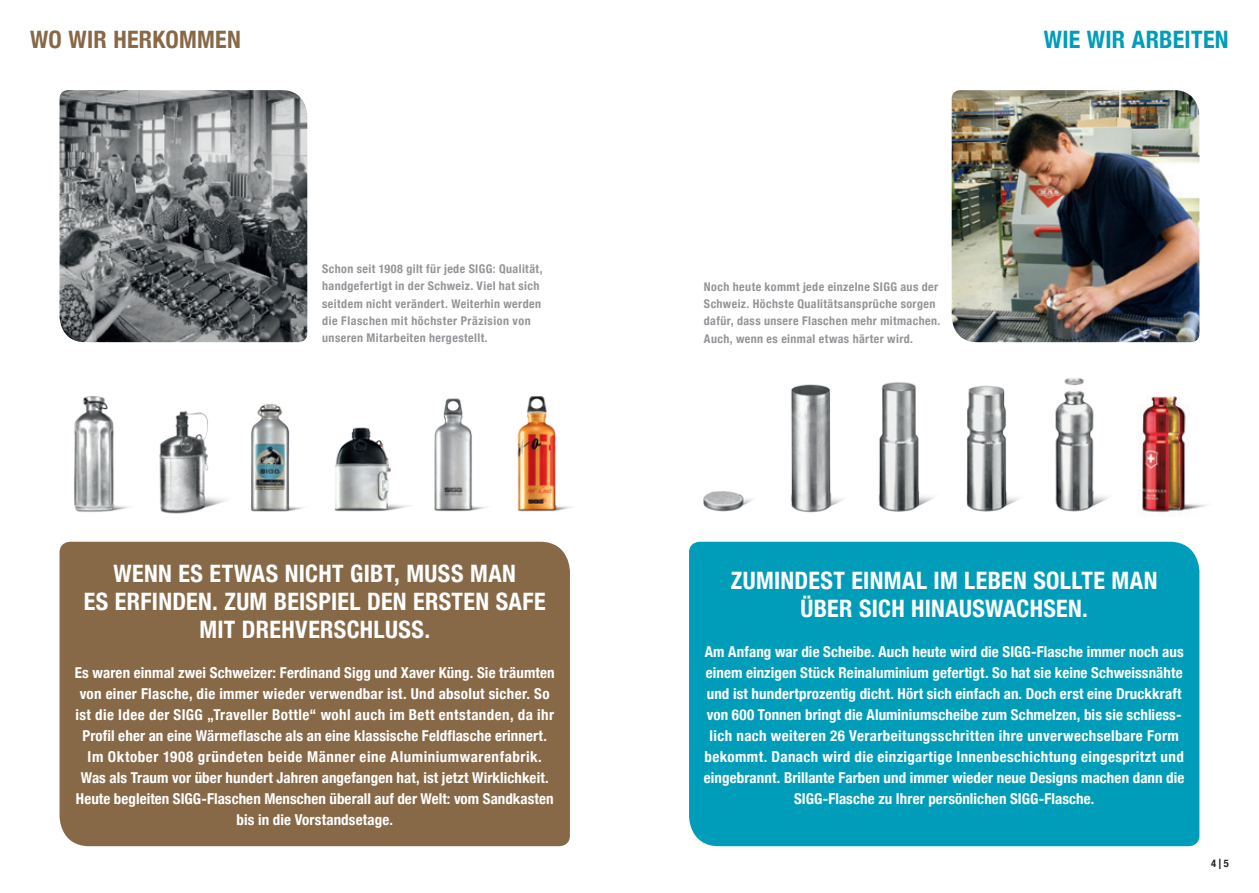
<style>
.page{position:relative;width:1259px;height:893px;background:#fff}
.page>*{position:absolute;margin:0;border:0;box-sizing:border-box;transform-origin:0 0}
.t1{font:700 condensed 24px/27.8px "Helvetica Neue";letter-spacing:.015em;color:#fff;text-align:center}
.t2{font:700 condensed 24px "Helvetica Neue";letter-spacing:.01em;color:#876947}
.t3{font:700 condensed 24px "Helvetica Neue";letter-spacing:.015em;color:#009dba}
.t4{font:700 condensed 15px/21px "Helvetica Neue";letter-spacing:.01em;color:#fff}
.t5{font:700 condensed 15px "Helvetica Neue";letter-spacing:.04em;color:#fff}
.t6{font:700 condensed 12px/17.2px "Helvetica Neue";letter-spacing:.04em;color:#939598}
.t7{font:700 condensed 10.5px "Helvetica Neue";color:#231f20}
.s1{font-size:14.1px}
</style>
<div class="page">
<img style="left:1140px;top:396px;width:67px;height:117px">
<div style="left:60px;top:542px;width:510px;height:304px;background:#876947"></div>
<div style="left:689px;top:542px;width:510px;height:304px;background:#009dba"></div>
<img style="left:60px;top:90px;width:247px;height:252px">
<img style="left:951px;top:90px;width:248px;height:252px">
<img style="left:703px;top:491px;width:50px;height:21px">
<img style="left:791px;top:382px;width:143px;height:131px">
<img style="left:1055px;top:378px;width:54px;height:134px">
<img style="left:966px;top:385px;width:54px;height:127px">
<img style="left:74px;top:396px;width:43px;height:116px">
<img style="left:117px;top:411px;width:87px;height:103px">
<img style="left:434px;top:398px;width:37px;height:114px">
<img style="left:335px;top:427px;width:74px;height:85px">
<img style="left:204px;top:404px;width:131px;height:108px">
<img style="left:471px;top:396px;width:101px;height:116px">
<h1 class="t2" style="left:30px;top:25px;width:212px">Wo wir herkommen</h1>
<h1 class="t3" style="left:1043px;top:25px;width:186px">Wie wir arbeiten</h1>
<p class="t6" style="left:322px;top:260px;width:154px">Schon seit 1908 gilt für jede SIGG</p>
<p class="t6" style="left:322px;top:260px;width:222px;text-indent:171px">: Qualität, handgefertigt in der Schweiz. Viel hat sich seitdem nicht verändert. Weiterhin werden die Flaschen mit höchster Präzision von unseren Mitarbeiten hergestellt.</p>
<h1 class="t1" style="left:84px;top:560px;width:463px">Wenn es etwas nicht gibt, muss man<br>es erfinden. Zum Beispiel den ersten Safe mit Drehverschluss.</h1>
<p class="t4" style="left:75px;top:662px;width:481px">Es waren einmal zwei Schweizer: Ferdinand Sigg und Xaver Küng. Sie träumten von einer Flasche, die immer wieder verwendbar ist. Und absolut sicher. So ist die Idee der SIGG</p>
<p class="t4" style="left:207px;top:704px;width:348px">„Traveller Bottle“ wohl auch im Bett entstanden, da ihr</p>
<p class="t4" style="left:83px;top:725px;width:466px">Profil eher an eine Wärmeflasche als an eine klassische Feldflasche erinnert.</p>
<p class="t5" style="left:88px;top:747px;width:456px">Im Oktober 1908 gründeten beide Männer eine Aluminiumwarenfabrik.</p>
<p class="t4" style="left:81px;top:767px;width:469px">Was als Traum vor über hundert Jahren angefangen hat, ist jetzt Wirklichkeit.</p>
<p class="t4" style="left:76px;top:788px;width:105px">Heute begleiten SIGG</p>
<p class="t4" style="left:237px;top:788px;width:318px;text-indent:-35px">-Flaschen Menschen überall auf der Welt: vom Sandkasten bis in die Vorstandsetage.</p>
<p class="t6" style="left:704px;top:278px;width:177px">Noch heute kommt jede einzelne SIGG</p>
<p class="t6" style="left:704px;top:278px;width:238px;text-indent:196px">aus der Schweiz. Höchste Qualitätsansprüche sorgen dafür, dass unsere Flaschen mehr mitmachen.<br>Auch, wenn es einmal etwas härter wird.</p>
<h1 class="t1" style="left:731px;top:566px;width:428px">Zumindest einmal im Leben sollte man über sich hinauswachsen.</h1>
<p class="t4" style="left:705px;top:641px;width:306px">Am Anfang war die Scheibe. Auch heute wird die SIGG</p>
<p class="t4" style="left:1031px;top:641px;width:154px">-Flasche immer noch aus</p>
<p class="t4" style="left:706px;top:662px;width:478px">einem einzigen Stück Reinaluminium gefertigt. So hat sie keine Schweissnähte</p>
<p class="t4" style="left:707px;top:683px;width:476px">und ist hundertprozentig dicht. Hört sich einfach an. Doch erst eine Druckkraft</p>
<p class="t4" style="left:707px;top:704px;width:476px">von 600 Tonnen bringt die Aluminiumscheibe zum Schmelzen, bis sie schliess-</p>
<p class="t4" style="left:709px;top:725px;width:471px">lich nach weiteren 26 Verarbeitungsschritten ihre unverwechselbare Form</p>
<p class="t4" style="left:704px;top:746px;width:481px">bekommt. Danach wird die einzigartige Innenbeschichtung eingespritzt und</p>
<p class="t4" style="left:704px;top:767px;width:482px">eingebrannt. Brillante Farben und immer wieder neue Designs machen dann die</p>
<p class="t4" style="left:794px;top:788px;width:8px">SIGG</p>
<p class="t4" style="left:822px;top:788px;width:196px">-Flasche zu Ihrer persönlichen SIGG</p>
<p class="t4" style="left:1038px;top:788px;width:57px">-Flasche.</p>
<p class="t7" style="left:1211px;top:857px;width:19px">4 <span class="s1">I</span> 5</p>
</div>
